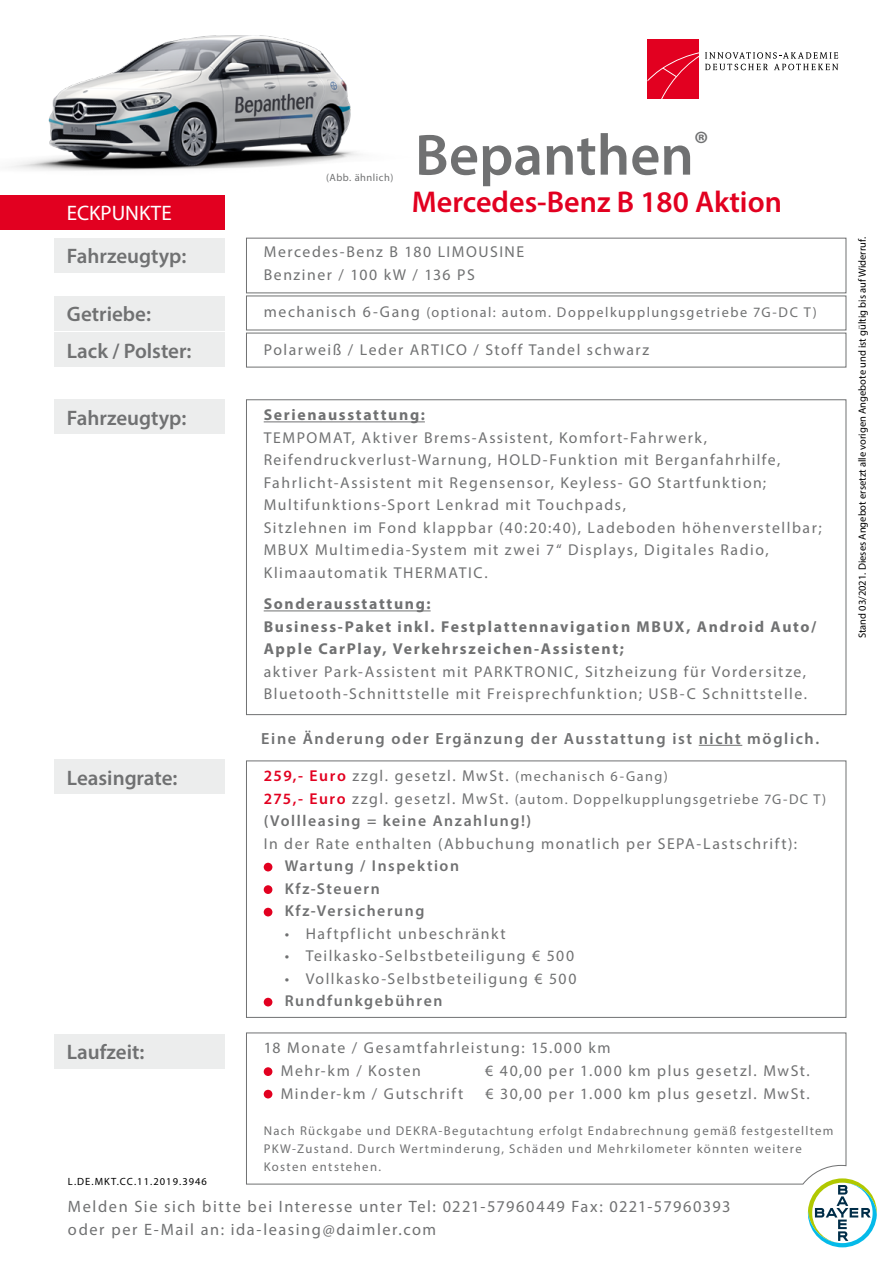
<style>
.page{position:relative;width:893px;height:1263px;background:#fff}
.page>*{position:absolute;margin:0;border:0;box-sizing:border-box;transform-origin:0 0}
.t1{font:600 58.5px "Myriad Pro";color:#707172}
.t2{font:600 30.15px "Myriad Pro";color:#e20020}
.t3{font:600 21px/36.6px "Myriad Pro";color:#707172}
.t4{font:21px "Myriad Pro";color:#fff}
.t5{font:16.5px/22.5px "Myriad Pro";letter-spacing:.095em;color:#707172}
.t6{font:600 16.2px "Myriad Pro";letter-spacing:.1em;color:#707172}
.t7{font:15.75px/22.5px "Myriad Pro";letter-spacing:.095em;color:#707172}
.t8{font:700 15.75px/22.5px "Myriad Pro";letter-spacing:.105em;color:#707172}
.t9{font:600 15.75px/22.5px "Myriad Pro";letter-spacing:.1em;color:#707172}
.t10{font:14.25px "Myriad Pro";letter-spacing:.095em;color:#707172}
.t11{font:12.75px/18px "Myriad Pro";letter-spacing:.1em;color:#707172}
.t12{font:10.5px "Myriad Pro";color:#000}
.t13{font:10.5px "Myriad Pro";letter-spacing:.1em;color:#000}
.t14{font:10.5px "Myriad Pro";letter-spacing:.05em;color:#707172}
.s1{font-size:15.75px}
.s2{font-weight:600;color:#e20020}
.s3{font-size:14.25px}
.s4{font-weight:600;font-size:15.75px;color:#e20020}
</style>
<div class="page">
<hr style="left:264px;top:421px;width:161px;height:1px;background:#707172">
<hr style="left:264px;top:610px;width:167px;height:1px;background:#707172">
<div style="left:246px;top:238px;width:600px;height:55px;border:1px solid #707172"></div>
<div style="left:54px;top:238px;width:170px;height:34px;background:#eceded"></div>
<div style="left:54px;top:296px;width:170px;height:34px;background:#eceded"></div>
<div style="left:54px;top:333px;width:170px;height:34px;background:#eceded"></div>
<div style="left:54px;top:400px;width:170px;height:34px;background:#eceded"></div>
<div style="left:264px;top:863px;width:8px;height:8px;background:#e20020;border-radius:50%"></div>
<div style="left:264px;top:885px;width:8px;height:9px;background:#e20020;border-radius:50%"></div>
<div style="left:264px;top:908px;width:8px;height:8px;background:#e20020;border-radius:50%"></div>
<div style="left:264px;top:998px;width:8px;height:8px;background:#e20020;border-radius:50%"></div>
<div style="left:54px;top:760px;width:170px;height:34px;background:#eceded"></div>
<hr style="left:699px;top:745px;width:43px;height:1px;background:#707172">
<div style="left:54px;top:1034px;width:170px;height:34px;background:#eceded"></div>
<svg style="left:246px;top:1032px;width:600px;height:152px"></svg>
<div style="left:0;top:196px;width:224px;height:34px;background:#e20020"></div>
<svg style="left:705px;top:52px;width:133px;height:18px"></svg>
<div style="left:647px;top:39px;width:52px;height:60px;background:#e20020"></div>
<svg style="left:647px;top:52px;width:52px;height:47px"></svg>
<svg style="left:808px;top:1178px;width:69px;height:69px"></svg>
<img style="left:11px;top:36px;width:348px;height:135px">
<h3 class="t4" style="left:67px;top:200px;width:107px">ECKPUNKTE</h3>
<p class="t14" style="left:326px;top:171px;width:69px">(Abb. ähnlich)</p>
<h1 class="t1" style="left:415px;top:118px;width:295px">Bepanthen<sup>®</sup></h1>
<h2 class="t2" style="left:412px;top:182px;width:372px">Mercedes-Benz B 180 Aktion</h2>
<h3 class="t3" style="left:67px;top:237px;width:121px">Fahrzeugtyp:</h3>
<h3 class="t3" style="left:67px;top:295px;width:126px">Getriebe:<br>Lack / Polster:</h3>
<p class="t7" style="left:264px;top:240px;width:262px">Mercedes-Benz B 180 LIMOUSINE<br>Benziner / 100 kW / 136 PS</p>
<p class="t10" style="left:264px;top:304px;width:555px"><span class="s1">mechanisch 6-Gang</span> (optional: autom. Doppelkupplungsgetriebe 7G-DC T)</p>
<p class="t7" style="left:264px;top:338px;width:387px">Polarweiß / Leder ARTICO / Stoff Tandel schwarz</p>
<h3 class="t3" style="left:67px;top:399px;width:121px">Fahrzeugtyp:</h3>
<p class="t8" style="left:264px;top:403px;width:163px">Serienausstattung:</p>
<p class="t7" style="left:264px;top:426px;width:560px">TEMPOMAT, Aktiver Brems-Assistent, Komfort-Fahrwerk, Reifendruckverlust-Warnung, HOLD-Funktion mit Berganfahrhilfe, Fahrlicht-Assistent mit Regensensor, Keyless- GO Startfunktion; Multifunktions-Sport Lenkrad mit Touchpads,<br>Sitzlehnen im Fond klappbar (40:20:40), Ladeboden höhenverstellbar; MBUX Multimedia-System mit zwei 7“ Displays, Digitales Radio, Klimaautomatik THERMATIC.</p>
<p class="t8" style="left:264px;top:592px;width:554px">Sonderausstattung:<br>Business-Paket inkl. Festplattennavigation MBUX, Android Auto/<br>Apple CarPlay, Verkehrszeichen-Assistent;</p>
<p class="t7" style="left:264px;top:660px;width:545px">aktiver Park-Assistent mit PARKTRONIC, Sitzheizung für Vordersitze,<br>Bluetooth-Schnittstelle mit Freisprechfunktion; USB-C Schnittstelle.</p>
<p class="t6" style="left:261px;top:728px;width:559px">Eine Änderung oder Ergänzung der Ausstattung ist nicht möglich.</p>
<h3 class="t3" style="left:67px;top:759px;width:112px">Leasingrate:</h3>
<p class="t7" style="left:264px;top:765px;width:406px"><span class="s2">259,- Euro</span> zzgl. gesetzl. MwSt. <span class="s3">(mechanisch 6-Gang)</span></p>
<p class="t10" style="left:264px;top:790px;width:564px"><span class="s4">275,- Euro</span> <span class="s1">zzgl. gesetzl. MwSt.</span> (autom. Doppelkupplungsgetriebe 7G-DC T)</p>
<p class="t9" style="left:264px;top:809px;width:269px">(Vollleasing = keine Anzahlung!)</p>
<p class="t7" style="left:264px;top:832px;width:535px">In der Rate enthalten (Abbuchung monatlich per SEPA-Lastschrift):</p>
<p class="t9" style="left:285px;top:854px;width:176px">Wartung / Inspektion<br>Kfz-Steuern<br>Kfz-Versicherung</p>
<p class="t7" style="left:285px;top:922px;width:223px">• Haftpflicht unbeschränkt</p>
<p class="t7" style="left:285px;top:945px;width:291px">• Teilkasko-Selbstbeteiligung € 500</p>
<p class="t7" style="left:285px;top:967px;width:293px">• Vollkasko-Selbstbeteiligung € 500</p>
<p class="t9" style="left:285px;top:989px;width:159px">Rundfunkgebühren</p>
<h3 class="t3" style="left:67px;top:1033px;width:79px">Laufzeit:</h3>
<p class="t7" style="left:281px;top:1037px;width:331px;text-indent:-17px">18 Monate / Gesamtfahrleistung: 15.000 km<br>Mehr-km / Kosten</p>
<p class="t7" style="left:485px;top:1059px;width:326px">€ 40,00 per 1.000 km plus gesetzl. MwSt.</p>
<p class="t7" style="left:281px;top:1082px;width:184px">Minder-km / Gutschrift</p>
<p class="t7" style="left:486px;top:1082px;width:326px">€ 30,00 per 1.000 km plus gesetzl. MwSt.</p>
<p class="t11" style="left:264px;top:1121px;width:571px">Nach Rückgabe und DEKRA-Begutachtung erfolgt Endabrechnung gemäß festgestelltem<br>PKW-Zustand. Durch Wertminderung, Schäden und Mehrkilometer könnten weitere<br>Kosten entstehen.</p>
<p class="t5" style="left:68px;top:1195px;width:664px">Melden Sie sich bitte bei Interesse unter Tel: 0221-57960449 Fax: 0221-57960393 oder per E-Mail an: ida-leasing@daimler.com</p>
<p class="t13" style="left:68px;top:1175px;width:141px">L.DE.MKT.CC.11.2019.3946</p>
<p class="t12" style="left:856px;top:638px;width:403px;rotate:-90deg">Stand 03/2021. Dieses Angebot ersetzt alle vorigen Angebote und ist gültig bis auf Widerruf.</p>
</div>
